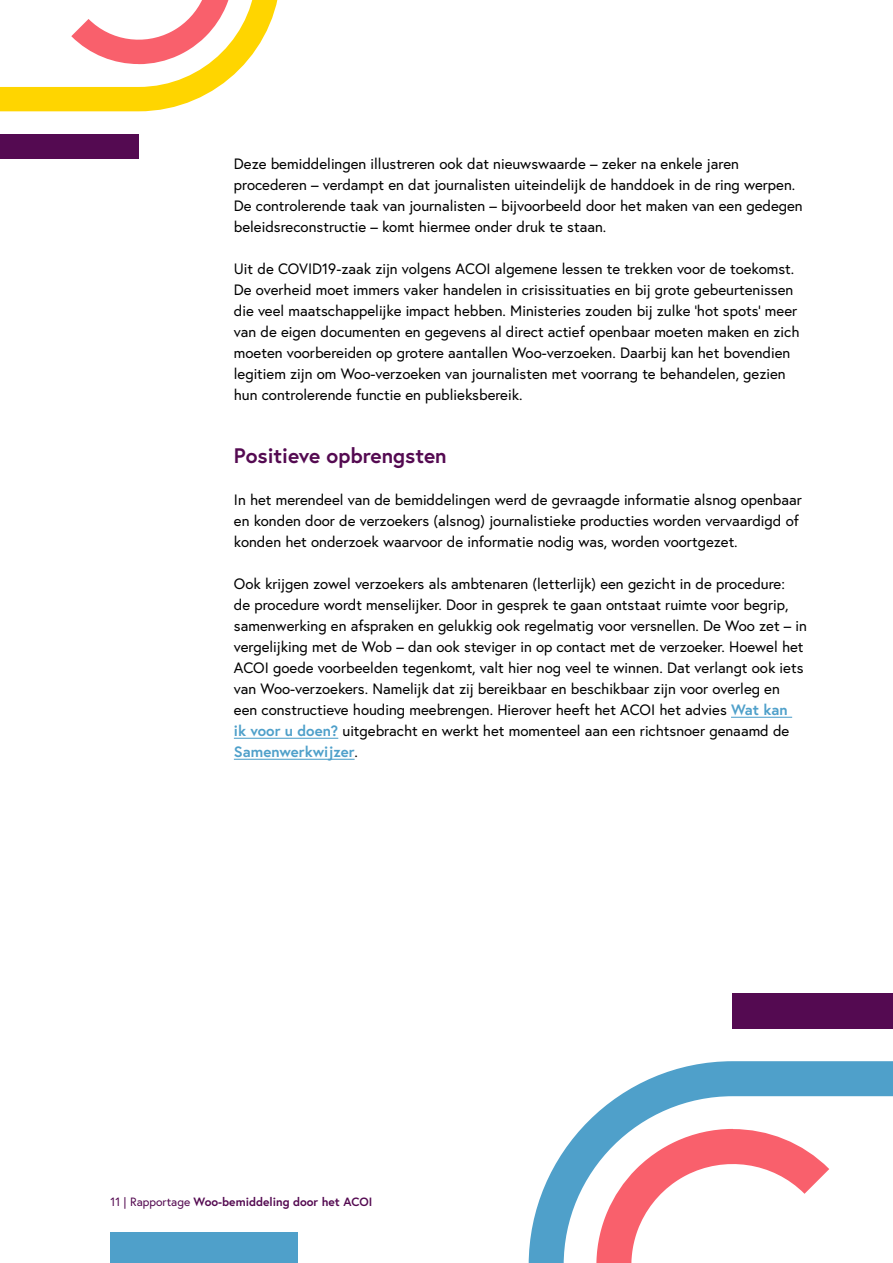
<style>
.page{position:relative;width:893px;height:1263px;background:#fff}
.page>*{position:absolute;margin:0;border:0;box-sizing:border-box;transform-origin:0 0}
.H3_-_tussenkop{font:700 21px "Europa";color:#540a51}
.P_-_Plat{font:15px/21px "Europa";color:#000}
.t1{font:700 12px "Europa";color:#540a51}
.s1{font-weight:700;color:#4fa0ca}
.s2{font-weight:400}
</style>
<div class="page">
<div style="left:111px;top:1233px;width:187px;height:30px;background:#4fa0ca"></div>
<div style="left:0;top:134px;width:139px;height:25px;background:#540a51"></div>
<svg style="left:0;top:0;width:278px;height:111px"></svg>
<hr style="left:731px;top:717px;width:61px;height:1px;background:#4fa0ca">
<hr style="left:234px;top:738px;width:104px;height:1px;background:#4fa0ca">
<hr style="left:234px;top:759px;width:121px;height:1px;background:#4fa0ca">
<svg style="left:529px;top:1061px;width:364px;height:202px"></svg>
<div style="left:733px;top:993px;width:160px;height:35px;background:#540a51"></div>
<svg style="left:596px;top:1129px;width:273px;height:134px"></svg>
<p class="P_-_Plat" style="left:234px;top:153px;width:570px">Deze bemiddelingen illustreren ook dat nieuwswaarde – zeker na enkele jaren procederen – verdampt en dat journalisten uiteindelijk de handdoek in de ring werpen.<br>De controlerende taak van journalisten – bijvoorbeeld door het maken van een gedegen beleidsreconstructie – komt hiermee onder druk te staan.</p>
<p class="P_-_Plat" style="left:234px;top:258px;width:567px">Uit de COVID19-zaak zijn volgens ACOI algemene lessen te trekken voor de toekomst.<br>De overheid moet immers vaker handelen in crisissituaties en bij grote gebeurtenissen die veel maatschappelijke impact hebben. Ministeries zouden bij zulke ‘hot spots’ meer van de eigen documenten en gegevens al direct actief openbaar moeten maken en zich moeten voorbereiden op grotere aantallen Woo-verzoeken. Daarbij kan het bovendien legitiem zijn om Woo-verzoeken van journalisten met voorrang te behandelen, gezien hun controlerende functie en publieksbereik.</p>
<h3 class="H3_-_tussenkop" style="left:234px;top:441px;width:214px">Positieve opbrengsten</h3>
<p class="P_-_Plat" style="left:234px;top:489px;width:570px">In het merendeel van de bemiddelingen werd de gevraagde informatie alsnog openbaar en konden door de verzoekers (alsnog) journalistieke producties worden vervaardigd of konden het onderzoek waarvoor de informatie nodig was, worden voortgezet.</p>
<p class="P_-_Plat" style="left:234px;top:573px;width:575px">Ook krijgen zowel verzoekers als ambtenaren (letterlijk) een gezicht in de procedure:<br>de procedure wordt menselijker. Door in gesprek te gaan ontstaat ruimte voor begrip, samenwerking en afspraken en gelukkig ook regelmatig voor versnellen. De Woo zet – in vergelijking met de Wob – dan ook steviger in op contact met de verzoeker. Hoewel het ACOI goede voorbeelden tegenkomt, valt hier nog veel te winnen. Dat verlangt ook iets van Woo-verzoekers. Namelijk dat zij bereikbaar en beschikbaar zijn voor overleg en een constructieve houding meebrengen. Hierover heeft het ACOI het advies <span class="s1">Wat kan<br>ik voor u doen?</span> uitgebracht en werkt het momenteel aan een richtsnoer genaamd de <span class="s1">Samenwerkwijzer</span>.</p>
<p class="t1" style="left:111px;top:1194px;width:263px"><span class="s2">11 | Rapportage</span> Woo-bemiddeling door het ACOI</p>
</div>
